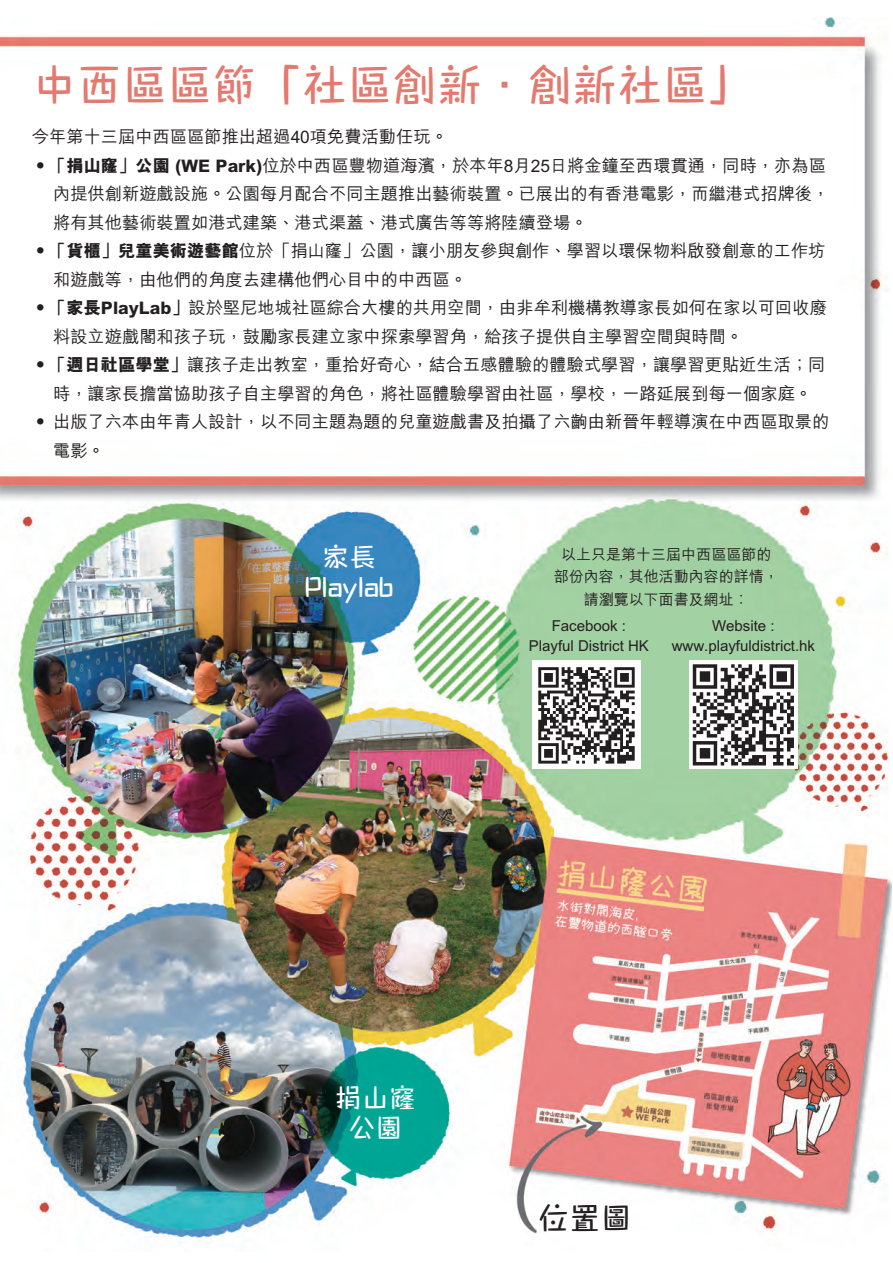
<style>
.page{position:relative;width:893px;height:1263px;background:#fff}
.page>*{position:absolute;margin:0;border:0;box-sizing:border-box;transform-origin:0 0}
.t1{font:500 45px "M Comic HK";color:#e47a6f}
.t2{font:500 31.5px "M Comic HK";color:#231f20}
.t3{font:500 27px/30px "M Comic HK";color:#fff;text-align:center}
.t4{font:500 17.25px/28.5px "M Hei HK";color:#231f20}
.t5{font:500 15px/22.5px "M Hei HK";color:#231f20;text-align:center}
.s1{font-weight:800}
</style>
<div class="page">
<img style="left:1px;top:17px;width:891px;height:1227px">
<div style="left:532px;top:661px;width:108px;height:108px;background:#fff"></div>
<div style="left:689px;top:661px;width:108px;height:108px;background:#fff"></div>
<svg style="left:538px;top:667px;width:97px;height:97px"></svg>
<svg style="left:693px;top:664px;width:101px;height:101px"></svg>
<p class="t1" style="left:32px;top:53px;width:721px">中西區區節「社區創新．創新社區」</p>
<p class="t4" style="left:32px;top:121px;width:417px">今年第十三屆中西區區節推出超過40項免費活動任玩。</p>
<p class="t4" style="left:53px;top:150px;width:778px;text-indent:-21px">‧<span class="s1">「捐山窿」公園 (WE Park)</span>位於中西區豐物道海濱，於本年8月25日將金鐘至西環貫通，同時，亦為區內提供創新遊戲設施。公園每月配合不同主題推出藝術裝置。已展出的有香港電影，而繼港式招牌後，將有其他藝術裝置如港式建築、港式渠蓋、港式廣告等等將陸續登場。</p>
<p class="t4" style="left:53px;top:235px;width:774px;text-indent:-21px">‧<span class="s1">「貨櫃」兒童美術遊藝館</span>位於「捐山窿」公園，讓小朋友參與創作、學習以環保物料啟發創意的工作坊和遊戲等，由他們的角度去建構他們心目中的中西區。</p>
<p class="t4" style="left:53px;top:292px;width:775px;text-indent:-21px">‧<span class="s1">「家長PlayLab」</span>設於堅尼地城社區綜合大樓的共用空間，由非牟利機構教導家長如何在家以可回收廢料設立遊戲閣和孩子玩，鼓勵家長建立家中探索學習角，給孩子提供自主學習空間與時間。</p>
<p class="t4" style="left:32px;top:349px;width:795px;text-align:center">‧<span class="s1">「週日社區學堂」</span>讓孩子走出教室，重拾好奇心，結合五感體驗的體驗式學習，讓學習更貼近生活；同時，讓家長擔當協助孩子自主學習的角色，將社區體驗學習由社區，學校，一路延展到每一個家庭。</p>
<p class="t4" style="left:53px;top:406px;width:778px;text-indent:-21px">‧ 出版了六本由年青人設計，以不同主題為題的兒童遊戲書及拍攝了六齣由新晉年輕導演在中西區取景的電影。</p>
<p class="t3" style="left:322px;top:541px;width:55px">家長</p>
<p class="t5" style="left:561px;top:542px;width:211px">以上只是第十三屆中西區區節的</p>
<p class="t3" style="left:305px;top:571px;width:90px">Playlab</p>
<p class="t5" style="left:554px;top:564px;width:226px">部份內容，其他活動內容的詳情，請瀏覽以下面書及網址︰</p>
<p class="t5" style="left:552px;top:613px;width:76px">Facebook :</p>
<p class="t5" style="left:712px;top:613px;width:64px">Website :</p>
<p class="t5" style="left:529px;top:633px;width:122px">Playful District HK</p>
<p class="t5" style="left:672px;top:633px;width:145px">www.playfuldistrict.hk</p>
<h2 class="t3" style="left:335px;top:1082px;width:82px">捐山窿公園</h2>
<p class="t2" style="left:538px;top:1195px;width:96px">位置圖</p>
</div>
